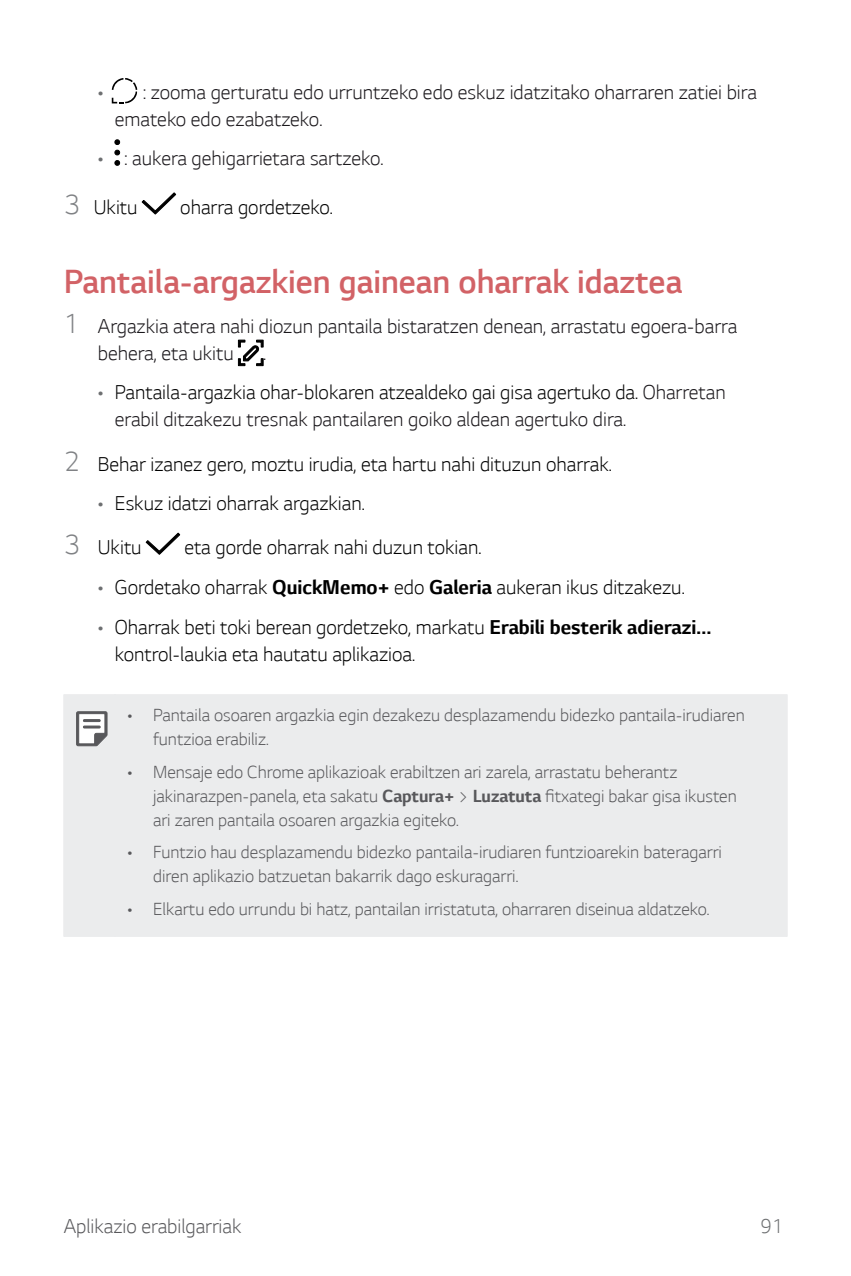
<style>
.page{position:relative;width:851px;height:1276px;background:#fff}
.page>*{position:absolute;margin:0;border:0;box-sizing:border-box;transform-origin:0 0}
.t1{font:300 38.1px "LG Smart";color:#d26266}
.t2{font:300 22.8px/27px "LG Smart";color:#1a171b}
.t3{font:300 22.8px/44.1px "LG Smart";color:#000}
.t4{font:300 22.8px "LG Smart";color:#58585b}
.t5{font:300 22.8px "LG Smart";color:#6d6f71}
.t6{font:300 20.1px/24px "LG Smart";color:#58585b}
.s1{color:#6d6f71}
.s2{font-size:31.2px;color:#808285}
.s3{color:#000}
.s4{font-weight:700}
</style>
<div class="page">
<div style="left:64px;top:694px;width:723px;height:242px;background:#ebeced"></div>
<svg style="left:77px;top:711px;width:30px;height:35px"></svg>
<svg style="left:112px;top:78px;width:25px;height:25px"></svg>
<svg style="left:115px;top:140px;width:5px;height:25px"></svg>
<svg style="left:142px;top:193px;width:34px;height:21px"></svg>
<svg style="left:238px;top:340px;width:25px;height:26px"></svg>
<svg style="left:146px;top:533px;width:34px;height:21px"></svg>
<p class="t2" style="left:115px;top:78px;width:643px;text-indent:-17px"><span class="s1">•</span> : zooma gerturatu edo urruntzeko edo eskuz idatzitako oharraren zatiei bira emateko edo ezabatzeko.</p>
<p class="t2" style="left:64px;top:134px;width:321px;line-height:48.9px;text-indent:34px"><span class="s1">•</span> : aukera gehigarrietara sartzeko.<br><span class="s2">3</span> <span class="s3">Ukitu</span></p>
<p class="t3" style="left:180px;top:185px;width:154px">oharra gordetzeko.</p>
<h1 class="t1" style="left:64px;top:261px;width:620px">Pantaila-argazkien gainean oharrak idaztea</h1>
<p class="t2" style="left:98px;top:312px;width:640px;text-indent:-34px"><span class="s2">1</span> Argazkia atera nahi diozun pantaila bistaratzen denean, arrastatu egoera-barra behera, eta ukitu</p>
<p class="t2" style="left:263px;top:339px;width:5px">.</p>
<p class="t2" style="left:115px;top:379px;width:612px;text-indent:-17px"><span class="s1">•</span> <span class="s3">Pantaila-argazkia ohar-blokaren atzealdeko gai gisa agertuko da.</span> Oharretan erabil ditzakezu tresnak pantailaren goiko aldean agertuko dira.</p>
<p class="t3" style="left:64px;top:441px;width:549px"><span class="s2">2</span> Behar izanez gero, moztu irudia, eta hartu nahi dituzun oharrak.</p>
<p class="t3" style="left:64px;top:481px;width:302px;text-indent:34px"><span class="s1">•</span> Eskuz idatzi oharrak argazkian.<br><span class="s2">3</span> Ukitu</p>
<p class="t3" style="left:184px;top:525px;width:298px">eta gorde oharrak nahi duzun tokian.</p>
<p class="t3" style="left:98px;top:565px;width:588px"><span class="s1">•</span> Gordetako oharrak <span class="s4">QuickMemo+</span> edo <span class="s4">Galeria</span> aukeran ikus ditzakezu.</p>
<p class="t3" style="left:115px;top:613px;width:598px;line-height:27px;text-indent:-17px"><span class="s1">•</span> Oharrak beti toki berean gordetzeko, markatu <span class="s4">Erabili besterik adierazi… </span>kontrol-laukia eta hautatu aplikazioa.</p>
<p class="t6" style="left:153px;top:703px;width:593px;text-indent:-26px">• Pantaila osoaren argazkia egin dezakezu desplazamendu bidezko pantaila-irudiaren funtzioa erabiliz.</p>
<p class="t6" style="left:153px;top:759px;width:585px;text-indent:-26px">• Mensaje edo Chrome aplikazioak erabiltzen ari zarela, arrastatu beherantz jakinarazpen-panela, eta sakatu <span class="s4">Captura+</span> &gt; <span class="s4">Luzatuta</span> fitxategi bakar gisa ikusten ari zaren pantaila osoaren argazkia egiteko.</p>
<p class="t6" style="left:153px;top:840px;width:570px;text-indent:-26px">• Funtzio hau desplazamendu bidezko pantaila-irudiaren funtzioarekin bateragarri diren aplikazio batzuetan bakarrik dago eskuragarri.</p>
<p class="t6" style="left:128px;top:896px;width:583px">• Elkartu edo urrundu bi hatz, pantailan irristatuta, oharraren diseinua aldatzeko.</p>
<p class="t4" style="left:64px;top:1213px;width:179px">Aplikazio erabilgarriak</p>
<p class="t5" style="left:760px;top:1213px;width:25px">91</p>
</div>
